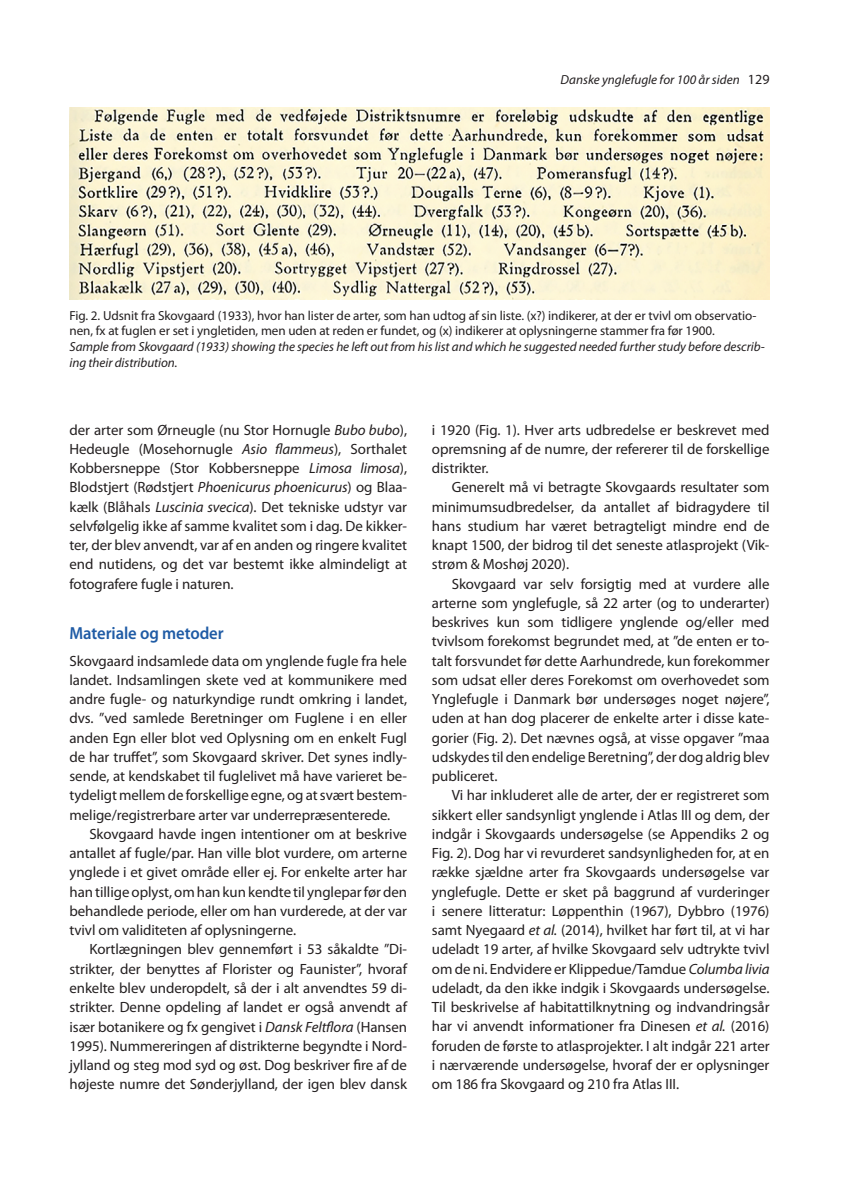
<style>
.page{position:relative;width:844px;height:1191px;background:#fff}
.page>*{position:absolute;margin:0;border:0;box-sizing:border-box;transform-origin:0 0}
.t1{font:600 17.5px "Myriad Pro";letter-spacing:-.005em;color:#1f5ba5;scale:.95 1}
.t2{font:14.88px/19.2px "Myriad Pro";letter-spacing:-.005em;color:#231f20;text-align:justify}
.t3{font:13.12px/15.8px "Myriad Pro";letter-spacing:-.005em;color:#231f20}
.t4{font:italic 13.12px/15.8px "Myriad Pro";letter-spacing:-.005em;color:#231f20}
.s1{font-style:normal;font-size:14px}
.s2{font-style:italic}
</style>
<div class="page">
<img style="left:69px;top:107px;width:700px;height:193px">
<p class="t4" style="left:560px;top:72px;width:210px">Danske ynglefugle for 100 år siden <span class="s1">129</span></p>
<p class="t3" style="left:69px;top:307px;width:688px">Fig. 2. Udsnit fra Skovgaard (1933), hvor han lister de arter, som han udtog af sin liste. (x?) indikerer, at der er tvivl om observatio&shy;nen, fx at fuglen er set i yngletiden, men uden at reden er fundet, og (x) indikerer at oplysningerne stammer fra før 1900.</p>
<p class="t4" style="left:69px;top:338px;width:696px">Sample from Skovgaard (1933) showing the species he left out from his list and which he suggested needed further study before describ&shy;ing their distribution.</p>
<p class="t2" style="left:69px;top:420px;width:339px">der arter som Ørneugle (nu Stor Hornugle <span class="s2">Bubo bubo</span>), Hedeugle (Mosehornugle <span class="s2">Asio flammeus</span>), Sorthalet Kobbersneppe (Stor Kobbersneppe <span class="s2">Limosa limosa</span>), Blodstjert (Rødstjert <span class="s2">Phoenicurus phoenicurus</span>) og Blaa&shy;kælk (Blåhals <span class="s2">Luscinia svecica</span>). Det tekniske udstyr var selvfølgelig ikke af samme kvalitet som i dag. De kikker&shy;ter, der blev anvendt, var af en anden og ringere kvalitet end nutidens, og det var bestemt ikke almindeligt at fotografere fugle i naturen.</p>
<p class="t1" style="left:69px;top:622px;width:164px">Materiale og metoder</p>
<p class="t2" style="left:69px;top:651px;width:339px">Skovgaard indsamlede data om ynglende fugle fra hele landet. Indsamlingen skete ved at kommunikere med andre fugle- og naturkyndige rundt omkring i landet, dvs. ”ved samlede Beretninger om Fuglene i en eller anden Egn eller blot ved Oplysning om en enkelt Fugl de har truffet”, som Skovgaard skriver. Det synes indly&shy;sende, at kendskabet til fuglelivet må have varieret be&shy;tydeligt mellem de forskellige egne, og at svært bestem&shy;melige/registrerbare arter var underrepræsenterede.</p>
<p class="t2" style="left:69px;top:824px;width:339px;text-indent:20px">Skovgaard havde ingen intentioner om at beskrive antallet af fugle/par. Han ville blot vurdere, om arterne ynglede i et givet område eller ej. For enkelte arter har han tillige oplyst, om han kun kendte til ynglepar før den behandlede periode, eller om han vurderede, at der var tvivl om validiteten af oplysningerne.</p>
<p class="t2" style="left:69px;top:939px;width:339px;text-indent:20px">Kortlægningen blev gennemført i 53 såkaldte ”Di&shy;strikter, der benyttes af Florister og Faunister”, hvoraf enkelte blev underopdelt, så der i alt anvendtes 59 di&shy;strikter. Denne opdeling af landet er også anvendt af især botanikere og fx gengivet i <span class="s2">Dansk Feltflora</span> (Hansen 1995). Nummereringen af distrikterne begyndte i Nord&shy;jylland og steg mod syd og øst. Dog beskriver fire af de højeste numre det Sønderjylland, der igen blev dansk</p>
<p class="t2" style="left:432px;top:420px;width:339px">i 1920 (Fig. 1). Hver arts udbredelse er beskrevet med opremsning af de numre, der refererer til de forskellige distrikter.</p>
<p class="t2" style="left:432px;top:477px;width:339px;text-indent:20px">Generelt må vi betragte Skovgaards resultater som minimumsudbredelser, da antallet af bidragydere til hans studium har været betragteligt mindre end de knapt 1500, der bidrog til det seneste atlasprojekt (Vik&shy;strøm &amp; Moshøj 2020).</p>
<p class="t2" style="left:432px;top:574px;width:339px;text-indent:20px">Skovgaard var selv forsigtig med at vurdere alle arterne som ynglefugle, så 22 arter (og to underarter) beskrives kun som tidligere ynglende og/eller med tvivlsom forekomst begrundet med, at ”de enten er to&shy;talt forsvundet før dette Aarhundrede, kun forekommer som udsat eller deres Forekomst om overhovedet som Ynglefugle i Danmark bør undersøges noget nøjere”, uden at han dog placerer de enkelte arter i disse kate&shy;gorier (Fig. 2). Det nævnes også, at visse opgaver ”maa udskydes til den endelige Beretning”, der dog aldrig blev publiceret.</p>
<p class="t2" style="left:432px;top:785px;width:339px;text-indent:20px">Vi har inkluderet alle de arter, der er registreret som sikkert eller sandsynligt ynglende i Atlas III og dem, der indgår i Skovgaards undersøgelse (se Appendiks 2 og Fig. 2). Dog har vi revurderet sandsynligheden for, at en række sjældne arter fra Skovgaards undersøgelse var ynglefugle. Dette er sket på baggrund af vurderinger i senere litteratur: Løppenthin (1967), Dybbro (1976) samt Nyegaard <span class="s2">et al.</span> (2014), hvilket har ført til, at vi har udeladt 19 arter, af hvilke Skovgaard selv udtrykte tvivl om de ni. Endvidere er Klippedue/Tamdue <span class="s2">Columba livia </span>udeladt, da den ikke indgik i Skovgaards undersøgelse.<br>Til beskrivelse af habitattilknytning og indvandringsår har vi anvendt informationer fra Dinesen <span class="s2">et al.</span> (2016) foruden de første to atlasprojekter. I alt indgår 221 arter i nærværende undersøgelse, hvoraf der er oplysninger om 186 fra Skovgaard og 210 fra Atlas III.</p>
</div>
